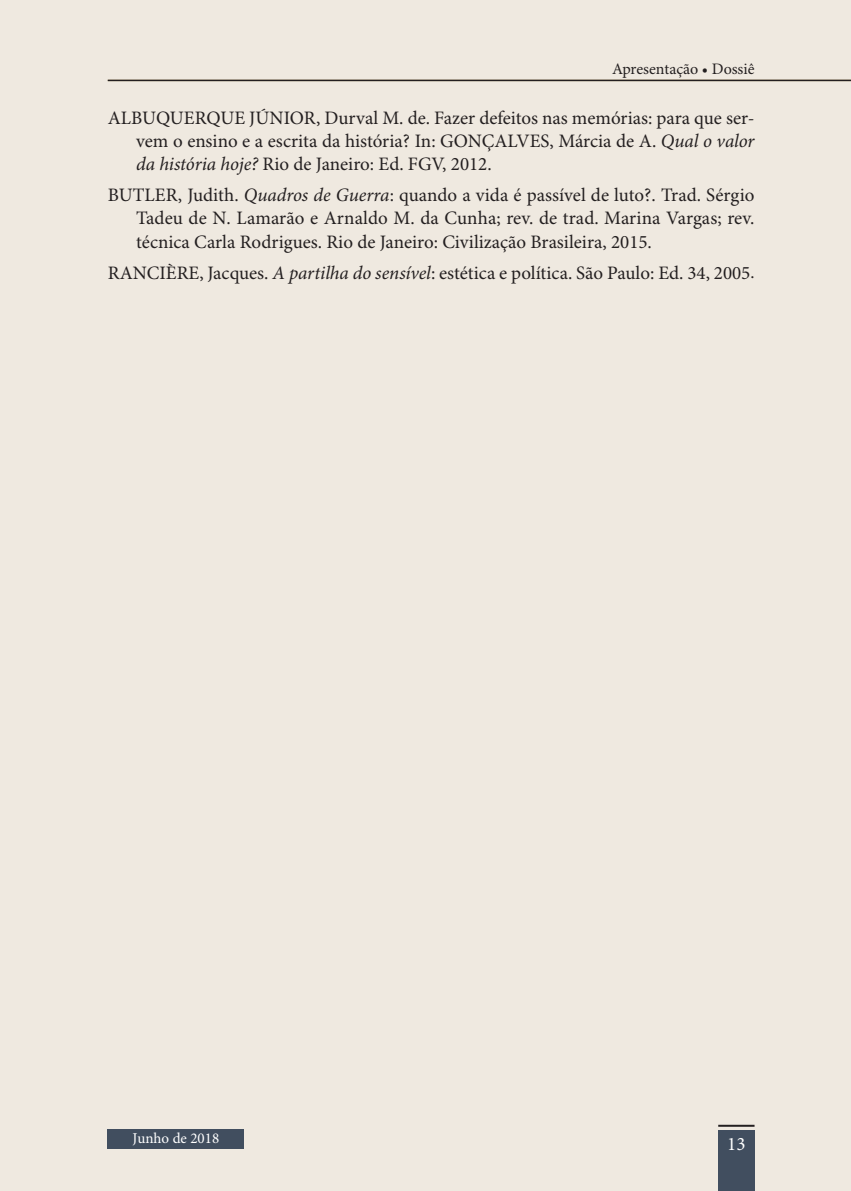
<style>
.page{position:relative;width:851px;height:1191px;background:#fff}
.page>*{position:absolute;margin:0;border:0;box-sizing:border-box;transform-origin:0 0}
.t1{font:19px/23px "Minion Pro";color:#231f20;text-align:justify}
.t2{font:19px "Minion Pro";color:#fff}
.t3{font:16px "Minion Pro";color:#231f20}
.t4{font:15px "Minion Pro";color:#fff}
.s1{font-style:italic}
.s2{font-size:18px}
</style>
<div class="page">
<div style="left:0;top:0;width:850px;height:1191px;background:#efe9e0"></div>
<hr style="left:108px;top:80px;width:742px;height:1px;background:#231f20">
<div style="left:108px;top:1129px;width:136px;height:20px;background:#414e5f"></div>
<div style="left:718px;top:1130px;width:36px;height:61px;background:#414e5f"></div>
<hr style="left:718px;top:1124px;width:36px;height:2px;background:#231f20">
<p class="t3" style="left:612px;top:59px;width:144px">Apresentação • Dossiê</p>
<p class="t1" style="left:136px;top:108px;width:619px;text-indent:-28px">ALBUQUERQUE JÚNIOR, Durval M. de. Fazer defeitos nas memórias: para que ser&shy;vem o ensino e a escrita da história? In: GONÇALVES, Márcia de A. <span class="s1">Qual o valor da história hoje?</span> Rio de Janeiro: Ed. FGV, 2012.</p>
<p class="t1" style="left:136px;top:185px;width:619px;text-indent:-28px">BUTLER, Judith. <span class="s1">Quadros de Guerra</span>: quando a vida é passível de luto?. Trad. Sérgio Tadeu de N. Lamarão e Arnaldo M. da Cunha; rev. de trad. Marina Vargas; rev. técnica Carla Rodrigues. Rio de Janeiro: Civilização Brasileira, 2015.</p>
<p class="t1" style="left:108px;top:262px;width:648px">RANCIÈRE, Jacques. <span class="s1">A partilha do sensível</span>: estética e política. São Paulo: Ed. 34, 2005<span class="s2">.</span></p>
<p class="t4" style="left:132px;top:1129px;width:88px">Junho de 2018</p>
<p class="t2" style="left:727px;top:1132px;width:20px">13</p>
</div>
